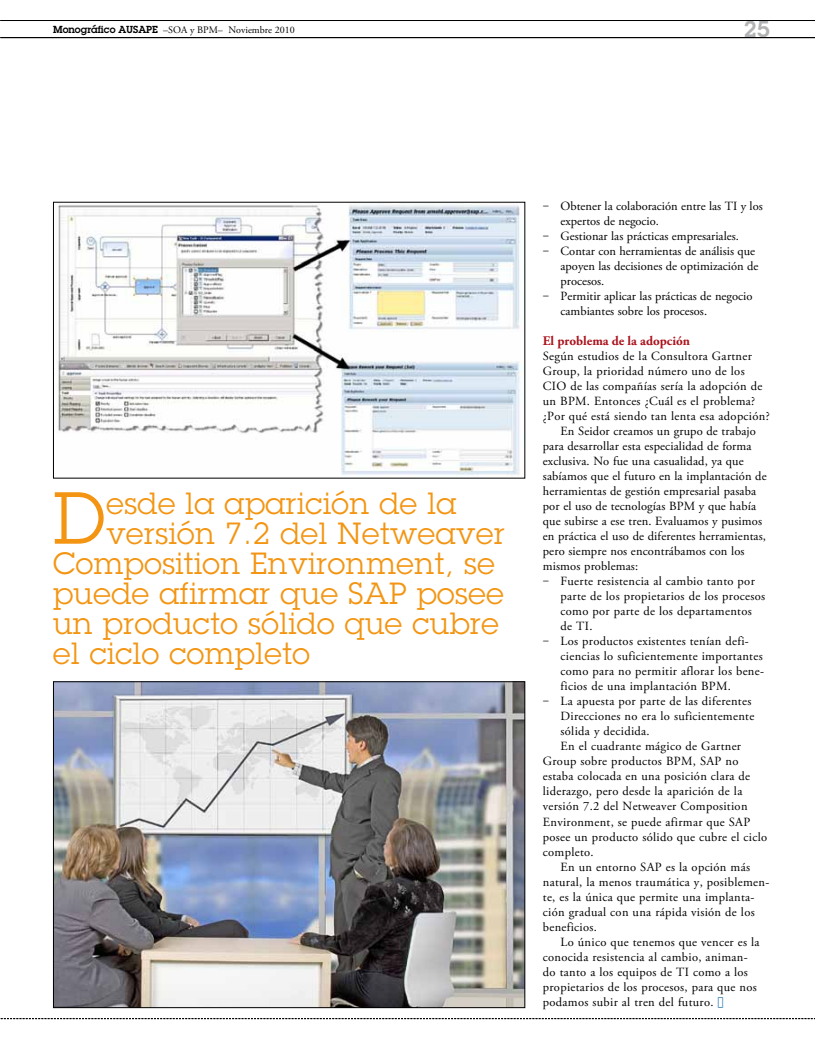
<style>
.page{position:relative;width:815px;height:1053px;background:#fff}
.page>*{position:absolute;margin:0;border:0;box-sizing:border-box;transform-origin:0 0}
.t1{font:72px "Lubalin Graph Std";color:#f39512}
.t2{font:30px "Lubalin Graph Std";letter-spacing:.02em;color:#f39512}
.t3{font:600 22.5px "Lubalin Graph Std";color:#b1b3b4}
.t4{font:700 13.12px "Adobe Garamond Pro";color:#ab121c}
.t5{font:12.5px "Adobe Garamond Pro";letter-spacing:.025em;color:#000}
.t6{font:12.5px "Adobe Garamond Pro";color:#000}
.t7{font:10px "Adobe Garamond Pro";color:#000}
.s1{font-family:"Lubalin Graph Std";font-weight:600}
.s2{color:#3481b3}
</style>
<div class="page">
<hr style="left:0;top:37px;width:815px;height:1px;background:#000">
<svg style="left:1px;top:1018px;width:814px;height:1px"></svg>
<hr style="left:0;top:20px;width:815px;height:1px;background:#000">
<img style="left:55px;top:683px;width:468px;height:322px">
<div style="left:53px;top:681px;width:472px;height:326px;border:1px solid #000"></div>
<img style="left:58px;top:205px;width:463px;height:271px">
<p class="t7" style="left:53px;top:24px;width:243px"><span class="s1">Monográfico AUSAPE</span> –SOA y BPM– Noviembre 2010</p>
<h3 class="t3" style="left:744px;top:14px;width:28px">25</h3>
<h1 class="t1" style="left:53px;top:473px;width:53px">D</h1>
<h2 class="t2" style="left:106px;top:484px;width:351px">esde la aparición de la</h2>
<h2 class="t2" style="left:106px;top:514px;width:400px">versión 7.2 del Netweaver</h2>
<h2 class="t2" style="left:53px;top:544px;width:443px">Composition Environment, se</h2>
<h2 class="t2" style="left:53px;top:574px;width:452px">puede afirmar que SAP posee</h2>
<h2 class="t2" style="left:53px;top:604px;width:447px">un producto sólido que cubre</h2>
<h2 class="t2" style="left:53px;top:634px;width:258px">el ciclo completo</h2>
<p class="t6" style="left:543px;top:199px;width:221px">‒ Obtener la colaboración entre las TI y los</p>
<p class="t6" style="left:561px;top:214px;width:100px">expertos de negocio.</p>
<p class="t6" style="left:543px;top:229px;width:198px">‒ Gestionar las prácticas empresariales.</p>
<p class="t6" style="left:543px;top:244px;width:214px">‒ Contar con herramientas de análisis que</p>
<p class="t6" style="left:561px;top:259px;width:199px">apoyen las decisiones de optimización de</p>
<p class="t6" style="left:561px;top:274px;width:45px">procesos.</p>
<p class="t6" style="left:543px;top:289px;width:211px">‒ Permitir aplicar las prácticas de negocio</p>
<p class="t6" style="left:561px;top:304px;width:148px">cambiantes sobre los procesos.</p>
<p class="t4" style="left:543px;top:333px;width:149px">El problema de la adopción</p>
<p class="t5" style="left:543px;top:349px;width:211px">Según estudios de la Consultora Gartner</p>
<p class="t5" style="left:543px;top:364px;width:203px">Group, la prioridad número uno de los</p>
<p class="t5" style="left:543px;top:379px;width:221px">CIO de las compañías sería la adopción de</p>
<p class="t5" style="left:543px;top:394px;width:214px">un BPM. Entonces ¿Cuál es el problema?</p>
<p class="t5" style="left:543px;top:409px;width:228px">¿Por qué está siendo tan lenta esa adopción?</p>
<p class="t5" style="left:561px;top:424px;width:197px">En Seidor creamos un grupo de trabajo</p>
<p class="t5" style="left:543px;top:439px;width:210px">para desarrollar esta especialidad de forma</p>
<p class="t5" style="left:543px;top:454px;width:202px">exclusiva. No fue una casualidad, ya que</p>
<p class="t5" style="left:543px;top:469px;width:225px">sabíamos que el futuro en la implantación de</p>
<p class="t5" style="left:543px;top:484px;width:215px">herramientas de gestión empresarial pasaba</p>
<p class="t5" style="left:543px;top:499px;width:215px">por el uso de tecnologías BPM y que había</p>
<p class="t5" style="left:543px;top:514px;width:221px">que subirse a ese tren. Evaluamos y pusimos</p>
<p class="t5" style="left:543px;top:529px;width:225px">en práctica el uso de diferentes herramientas,</p>
<p class="t5" style="left:543px;top:544px;width:203px">pero siempre nos encontrábamos con los</p>
<p class="t5" style="left:543px;top:559px;width:97px">mismos problemas:</p>
<p class="t5" style="left:543px;top:574px;width:213px">‒ Fuerte resistencia al cambio tanto por</p>
<p class="t5" style="left:561px;top:589px;width:206px">parte de los propietarios de los procesos</p>
<p class="t5" style="left:561px;top:604px;width:193px">como por parte de los departamentos</p>
<p class="t5" style="left:561px;top:619px;width:33px">de TI.</p>
<p class="t5" style="left:543px;top:634px;width:208px">‒ Los productos existentes tenían defi-</p>
<p class="t5" style="left:561px;top:649px;width:204px">ciencias lo suficientemente importantes</p>
<p class="t5" style="left:561px;top:664px;width:205px">como para no permitir aflorar los bene-</p>
<p class="t5" style="left:561px;top:679px;width:172px">ficios de una implantación BPM.</p>
<p class="t5" style="left:543px;top:694px;width:210px">‒ La apuesta por parte de las diferentes</p>
<p class="t5" style="left:561px;top:709px;width:195px">Direcciones no era lo suficientemente</p>
<p class="t5" style="left:561px;top:724px;width:91px">sólida y decidida.</p>
<p class="t5" style="left:561px;top:739px;width:182px">En el cuadrante mágico de Gartner</p>
<p class="t5" style="left:543px;top:754px;width:197px">Group sobre productos BPM, SAP no</p>
<p class="t5" style="left:543px;top:769px;width:209px">estaba colocada en una posición clara de</p>
<p class="t5" style="left:543px;top:784px;width:201px">liderazgo, pero desde la aparición de la</p>
<p class="t5" style="left:543px;top:799px;width:206px">versión 7.2 del Netweaver Composition</p>
<p class="t5" style="left:543px;top:814px;width:209px">Environment, se puede afirmar que SAP</p>
<p class="t5" style="left:543px;top:829px;width:226px">posee un producto sólido que cubre el ciclo</p>
<p class="t5" style="left:543px;top:844px;width:52px">completo.</p>
<p class="t5" style="left:561px;top:859px;width:191px">En un entorno SAP es la opción más</p>
<p class="t5" style="left:543px;top:874px;width:228px">natural, la menos traumática y, posiblemen-</p>
<p class="t5" style="left:543px;top:889px;width:213px">te, es la única que permite una implanta-</p>
<p class="t5" style="left:543px;top:904px;width:213px">ción gradual con una rápida visión de los</p>
<p class="t5" style="left:543px;top:919px;width:56px">beneficios.</p>
<p class="t5" style="left:561px;top:934px;width:201px">Lo único que tenemos que vencer es la</p>
<p class="t5" style="left:543px;top:949px;width:206px">conocida resistencia al cambio, animan-</p>
<p class="t5" style="left:543px;top:964px;width:207px">do tanto a los equipos de TI como a los</p>
<p class="t5" style="left:543px;top:979px;width:215px">propietarios de los procesos, para que nos</p>
<p class="t5" style="left:543px;top:994px;width:182px">podamos subir al tren del futuro. <span class="s2">■</span></p>
</div>
